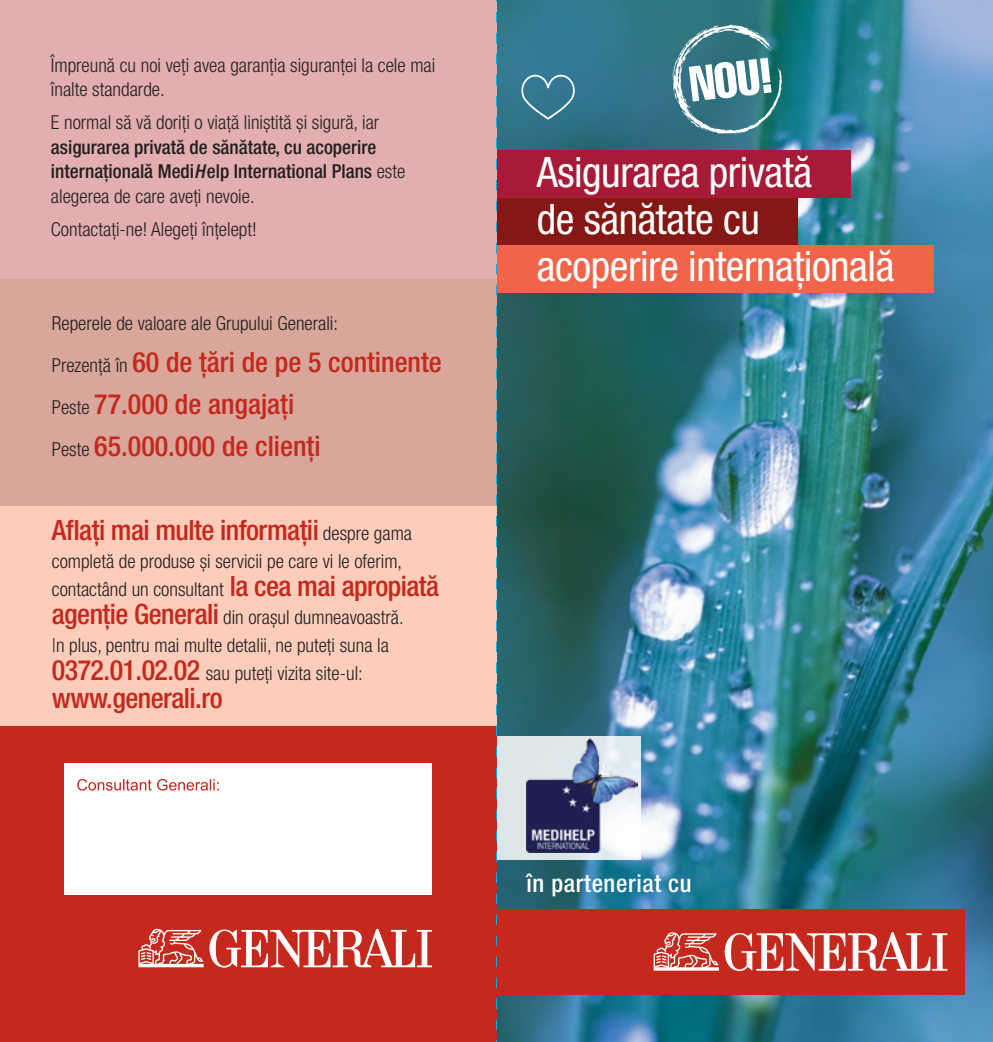
<style>
.page{position:relative;width:993px;height:1042px;background:#fff}
.page>*{position:absolute;margin:0;border:0;box-sizing:border-box;transform-origin:0 0}
.t1{font:condensed 42px/47.2px "Helvetica Neue LT Pro";letter-spacing:-.01em;color:#fff}
.t2{font:500 condensed 28px/42px "Helvetica Neue LT Pro";color:#c5281c}
.t3{font:500 condensed 28px "Helvetica Neue LT Pro";letter-spacing:-.02em;color:#c5281c}
.t4{font:500 condensed 24.5px "Helvetica Neue LT Pro";letter-spacing:.025em;color:#fff}
.t5{font:300 condensed 19.25px/28px "Helvetica Neue LT Pro";color:#231f20}
.t6{font:500 condensed 19.25px/24.5px "Helvetica Neue LT Pro";color:#231f20}
.s1{font-style:italic}
.s2{font-weight:300}
.s3{font-weight:300;font-size:19.25px;color:#231f20}
.s4{font-weight:500;font-size:28px;color:#c5281c}
</style>
<div class="page">
<img style="left:497px;top:0;width:495px;height:1042px">
<div style="left:496px;top:909px;width:469px;height:85px;background:#c5281c"></div>
<svg style="left:724px;top:932px;width:223px;height:39px"></svg>
<svg style="left:653px;top:932px;width:65px;height:38px"></svg>
<div style="left:496px;top:151px;width:354px;height:47px;background:#a81b38"></div>
<div style="left:496px;top:198px;width:301px;height:47px;background:#851714"></div>
<div style="left:496px;top:245px;width:438px;height:48px;background:#f1644a"></div>
<svg style="left:497px;top:736px;width:143px;height:124px;background:#dce5e8"></svg>
<img style="left:526px;top:738px;width:110px;height:114px">
<svg style="left:521px;top:75px;width:53px;height:45px;background:#49869c"></svg>
<svg style="left:671px;top:25px;width:110px;height:109px"></svg>
<div style="left:0;top:0;width:496px;height:1042px;background:#c5281c"></div>
<div style="left:0;top:500px;width:496px;height:225px;background:#fccdbb"></div>
<div style="left:0;top:0;width:496px;height:284px;background:#e2aeaf"></div>
<div style="left:0;top:279px;width:496px;height:226px;background:#d8a69a"></div>
<svg style="left:138px;top:928px;width:294px;height:39px"></svg>
<div style="left:64px;top:763px;width:368px;height:131px;background:#fff"></div>
<svg style="left:77px;top:779px;width:142px;height:11px"></svg>
<svg style="left:496px;top:0;width:1px;height:1042px"></svg>
<p class="t5" style="left:51px;top:52px;width:385px;line-height:24.5px">Împreună cu noi veți avea garanția siguranței la cele mai înalte standarde.</p>
<p class="t5" style="left:51px;top:108px;width:329px">E normal să vă doriți o viață liniștită și sigură, iar</p>
<p class="t6" style="left:51px;top:135px;width:356px">asigurarea privată de sănătate, cu acoperire internațională Medi<span class="s1">H</span>elp International Plans <span class="s2">este alegerea de care aveți nevoie.</span></p>
<p class="t5" style="left:51px;top:215px;width:207px">Contactați-ne! Alegeți înțelept!</p>
<p class="t5" style="left:52px;top:309px;width:287px">Reperele de valoare ale Grupului Generali:</p>
<h2 class="t2" style="left:52px;top:341px;width:391px"><span class="s3">Prezență în</span> 60 de țări de pe 5 continente<br><span class="s3">Peste</span> 77.000 de angajați<br><span class="s3">Peste</span> 65.000.000 de clienți</h2>
<h2 class="t3" style="left:52px;top:514px;width:362px">Aflați mai multe informații <span class="s3">despre gama</span></h2>
<p class="t5" style="left:52px;top:547px;width:388px">completă de produse și servicii pe care vi le oferim, contactând un consultant <span class="s4">la cea mai apropiată agenție Generali</span> din orașul dumneavoastră.<br>|n plus, pentru mai multe detalii, ne puteți suna la <span class="s4">0372.01.02.02</span> sau puteți vizita site-ul:</p>
<h2 class="t3" style="left:52px;top:682px;width:172px">www.generali.ro</h2>
<h1 class="t1" style="left:536px;top:148px;width:359px">Asigurarea privată<br>de sănătate cu acoperire internațională</h1>
<p class="t4" style="left:526px;top:868px;width:166px">în parteneriat cu</p>
</div>
